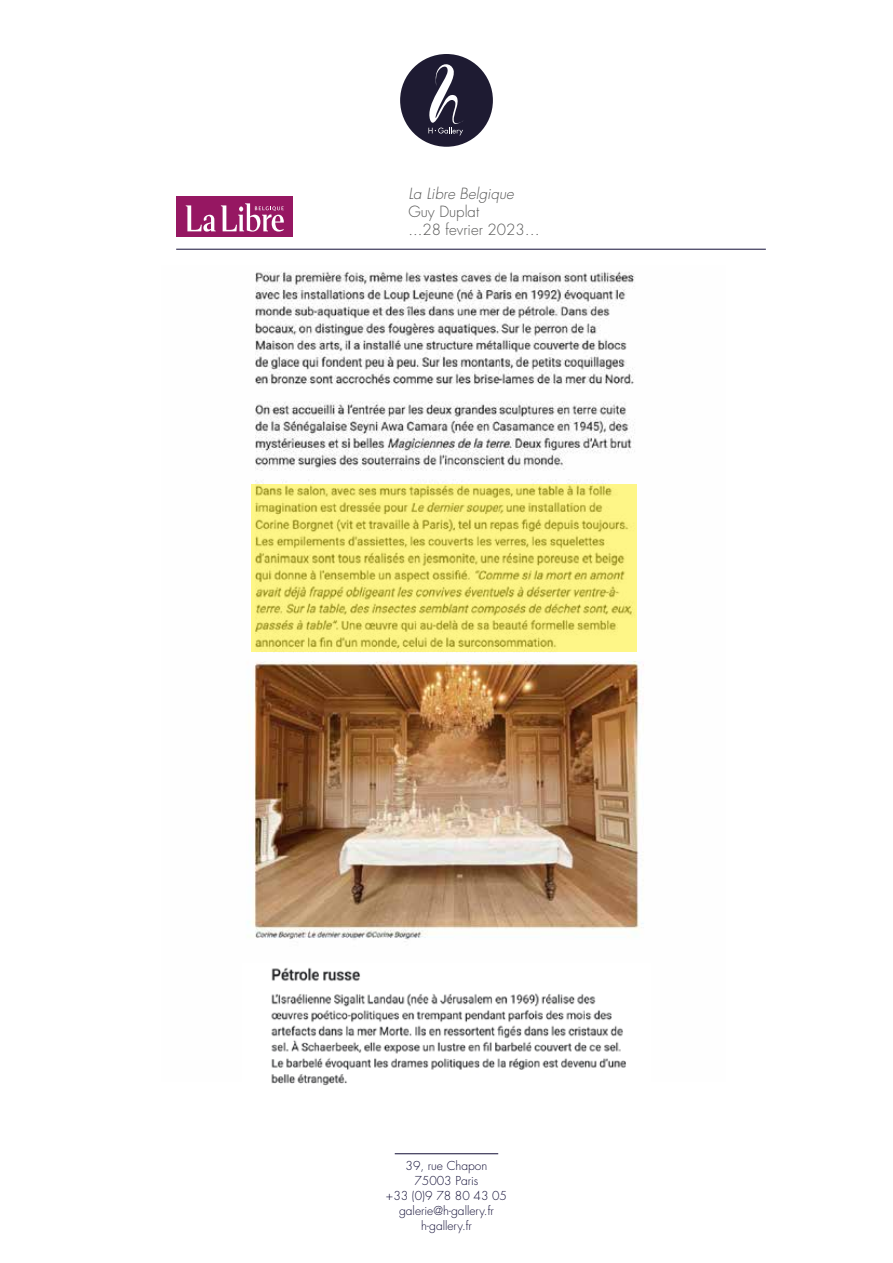
<style>
.page{position:relative;width:893px;height:1263px;background:#fff}
.page>*{position:absolute;margin:0;border:0;box-sizing:border-box;transform-origin:0 0}
.t1{font:300 15px/18px "Futura Std";color:#575756}
.t2{font:italic 300 15px "Futura Std";color:#575756}
.t3{font:300 12px/15px "Futura Std";color:#120e36;text-align:center}
</style>
<div class="page">
<div style="left:400px;top:54px;width:93px;height:93px;background:#1e1b32;border-radius:50%"></div>
<svg style="left:428px;top:64px;width:35px;height:71px"></svg>
<hr style="left:395px;top:1153px;width:103px;height:1px;background:#120e36">
<img style="left:247px;top:271px;width:397px;height:671px">
<img style="left:271px;top:967px;width:355px;height:119px">
<div style="left:177px;top:196px;width:116px;height:41px;background:#961762"></div>
<svg style="left:186px;top:203px;width:98px;height:29px"></svg>
<hr style="left:176px;top:249px;width:590px;height:1px;background:#120e36">
<svg style="left:252px;top:484px;width:385px;height:168px;background:#eae273"></svg>
<p class="t2" style="left:408px;top:185px;width:107px">La Libre Belgique</p>
<p class="t1" style="left:408px;top:203px;width:133px">Guy Duplat<br>...28 fevrier 2023…</p>
<p class="t3" style="left:386px;top:1159px;width:123px">39, rue Chapon<br>75003 Paris<br>+33 (0)9 78 80 43 05 galerie@h-gallery.fr h-gallery.fr</p>
</div>
